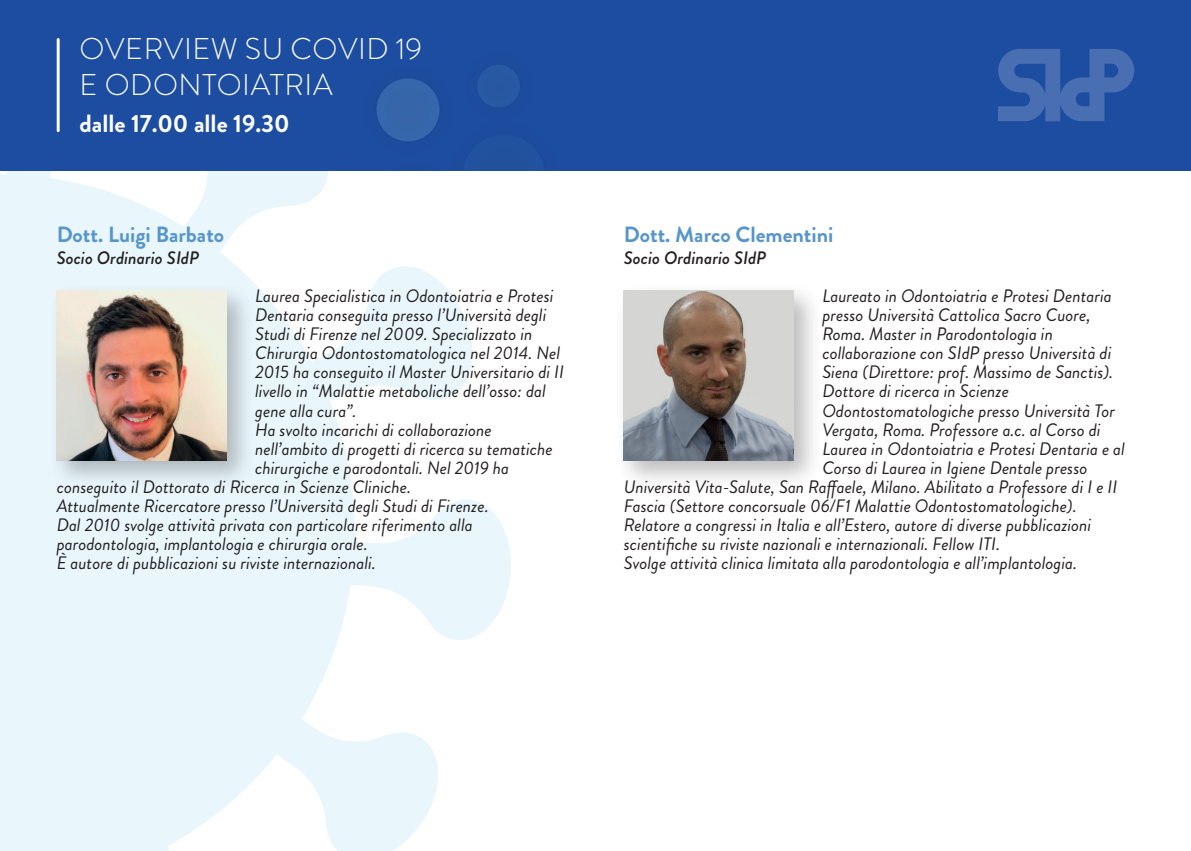
<style>
.page{position:relative;width:1191px;height:851px;background:#fff}
.page>*{position:absolute;margin:0;border:0;box-sizing:border-box;transform-origin:0 0}
.t1{font:300 30px/35.6px "Brandon Grotesque";letter-spacing:.02em;color:#fff}
.t2{font:700 24.8px "Brandon Grotesque";color:#fff}
.t3{font:700 22px "Brandon Grotesque";color:#5795ca}
.t4{font:italic 18px "Brandon Grotesque";color:#231f20}
.t5{font:italic 500 18px "Brandon Grotesque";color:#231f20}
</style>
<div class="page">
<svg style="left:1px;top:170px;width:513px;height:680px;fill:#e9f7fd"></svg>
<svg style="left:0;top:170px;width:1px;height:680px"></svg>
<div style="left:0;top:0;width:1191px;height:170px;background:#1d4da0"></div>
<div style="left:376px;top:78px;width:63px;height:63px;background:#3666aa;border-radius:50%"></div>
<div style="left:477px;top:65px;width:43px;height:42px;background:#2858a2;border-radius:50%"></div>
<svg style="left:998px;top:49px;width:136px;height:72px"></svg>
<hr style="left:57px;top:39px;width:3px;height:92px;background:#fff">
<div style="left:48px;top:281px;width:208px;height:209px;background:#231f20;opacity:.3"></div>
<img style="left:57px;top:291px;width:170px;height:170px">
<div style="left:615px;top:281px;width:208px;height:209px;background:#231f20;opacity:.3"></div>
<img style="left:624px;top:291px;width:170px;height:170px">
<h1 class="t1" style="left:80px;top:31px;width:344px">OVERVIEW SU COVID 19<br>E ODONTOIATRIA</h1>
<h2 class="t2" style="left:79px;top:106px;width:212px">dalle 17.00 alle 19.30</h2>
<p class="t3" style="left:57px;top:219px;width:169px">Dott. Luigi Barbato</p>
<p class="t5" style="left:57px;top:245px;width:144px">Socio Ordinario SIdP</p>
<p class="t4" style="left:255px;top:284px;width:300px">Laurea Specialistica in Odontoiatria e Protesi</p>
<p class="t4" style="left:255px;top:303px;width:293px">Dentaria conseguita presso l’Università degli</p>
<p class="t4" style="left:255px;top:322px;width:279px">Studi di Firenze nel 2009. Specializzato in</p>
<p class="t4" style="left:255px;top:341px;width:306px">Chirurgia Odontostomatologica nel 2014. Nel</p>
<p class="t4" style="left:255px;top:360px;width:310px">2015 ha conseguito il Master Universitario di II</p>
<p class="t4" style="left:255px;top:379px;width:292px">livello in “Malattie metaboliche dell’osso: dal</p>
<p class="t4" style="left:255px;top:398px;width:103px">gene alla cura”.</p>
<p class="t4" style="left:255px;top:417px;width:238px">Ha svolto incarichi di collaborazione</p>
<p class="t4" style="left:255px;top:436px;width:299px">nell’ambito di progetti di ricerca su tematiche</p>
<p class="t4" style="left:255px;top:455px;width:255px">chirurgiche e parodontali. Nel 2019 ha</p>
<p class="t4" style="left:57px;top:474px;width:356px">conseguito il Dottorato di Ricerca in Scienze Cliniche.</p>
<p class="t4" style="left:57px;top:493px;width:433px">Attualmente Ricercatore presso l’Università degli Studi di Firenze.</p>
<p class="t4" style="left:57px;top:512px;width:417px">Dal 2010 svolge attività privata con particolare riferimento alla</p>
<p class="t4" style="left:57px;top:531px;width:312px">parodontologia, implantologia e chirurgia orale.</p>
<p class="t4" style="left:57px;top:550px;width:321px">È autore di pubblicazioni su riviste internazionali.</p>
<p class="t3" style="left:624px;top:219px;width:211px">Dott. Marco Clementini</p>
<p class="t5" style="left:624px;top:245px;width:144px">Socio Ordinario SIdP</p>
<p class="t4" style="left:822px;top:284px;width:291px">Laureato in Odontoiatria e Protesi Dentaria</p>
<p class="t4" style="left:822px;top:303px;width:270px">presso Università Cattolica Sacro Cuore,</p>
<p class="t4" style="left:822px;top:322px;width:232px">Roma. Master in Parodontologia in</p>
<p class="t4" style="left:822px;top:341px;width:290px">collaborazione con SIdP presso Università di</p>
<p class="t4" style="left:822px;top:360px;width:292px">Siena (Direttore: prof. Massimo de Sanctis).</p>
<p class="t4" style="left:822px;top:379px;width:188px">Dottore di ricerca in Scienze</p>
<p class="t4" style="left:822px;top:398px;width:294px">Odontostomatologiche presso Università Tor</p>
<p class="t4" style="left:822px;top:417px;width:280px">Vergata, Roma. Professore a.c. al Corso di</p>
<p class="t4" style="left:822px;top:436px;width:304px">Laurea in Odontoiatria e Protesi Dentaria e al</p>
<p class="t4" style="left:822px;top:455px;width:266px">Corso di Laurea in Igiene Dentale presso</p>
<p class="t4" style="left:624px;top:474px;width:495px">Università Vita-Salute, San Raffaele, Milano. Abilitato a Professore di I e II</p>
<p class="t4" style="left:624px;top:493px;width:454px">Fascia (Settore concorsuale 06/F1 Malattie Odontostomatologiche).</p>
<p class="t4" style="left:624px;top:512px;width:469px">Relatore a congressi in Italia e all’Estero, autore di diverse pubblicazioni</p>
<p class="t4" style="left:624px;top:531px;width:378px">scientifiche su riviste nazionali e internazionali. Fellow ITI.</p>
<p class="t4" style="left:624px;top:550px;width:455px">Svolge attività clinica limitata alla parodontologia e all’implantologia.</p>
</div>
